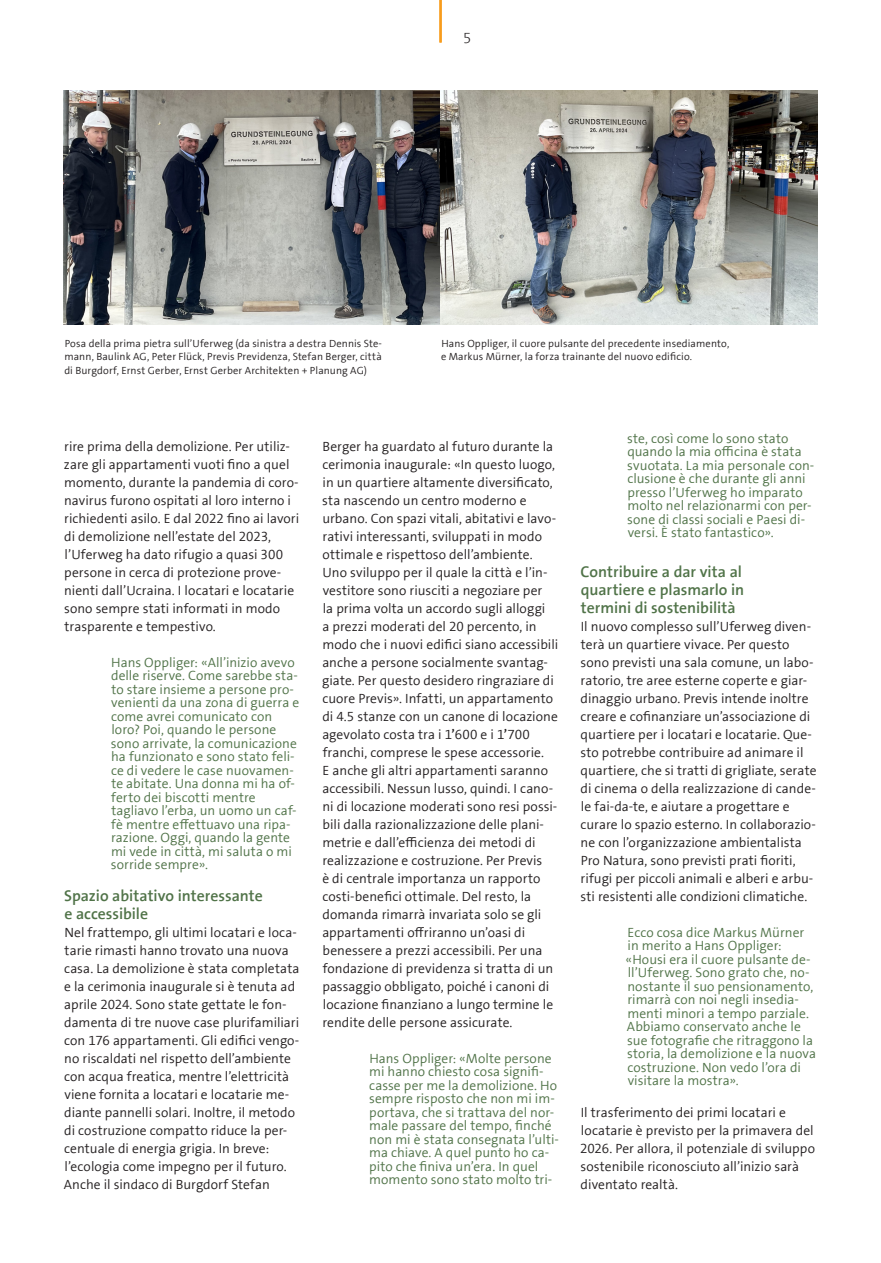
<style>
.page{position:relative;width:881px;height:1263px;background:#fff}
.page>*{position:absolute;margin:0;border:0;box-sizing:border-box;transform-origin:0 0}
._04_Zwischentitel_10_5pt{font:300 15.75px/18px "Previs The Sans";color:#507348}
.t1{font:300 15px "Previs The Sans";color:#231f20}
._06_Lauftext_9pt{font:300 13.5px/18px "Previs The Sans";letter-spacing:.005em;color:#231f20}
._09_Infotexte_7pt{font:300 13.5px/13.5px "Previs The Sans";letter-spacing:.005em;color:#507348}
._08_Bildlegende_ohne_Raster{font:300 10.5px/13.5px "Previs The Sans";letter-spacing:.01em;color:#231f20;text-align:justify}
.s1{font-style:inherit}
</style>
<div class="page">
<img style="left:64px;top:91px;width:752px;height:234px">
<hr style="left:439px;top:0;width:2px;height:43px;background:#f89c1c">
<p class="t1" style="left:463px;top:30px;width:10px">5</p>
<p class="_08_Bildlegende_ohne_Raster" style="left:64px;top:337px;width:319px">Posa della prima pietra sull’Uferweg (da sinistra a destra Dennis Ste&shy;mann, Baulink AG, Peter Flück, Previs Previdenza, Stefan Berger, città di Burgdorf, Ernst Gerber, Ernst Gerber Architekten + Planung AG)</p>
<p class="_08_Bildlegende_ohne_Raster" style="left:441px;top:337px;width:290px">Hans Oppliger, il cuore pulsante del precedente insediamento, e Markus Mürner, la forza trainante del nuovo edificio.</p>
<p class="_06_Lauftext_9pt" style="left:64px;top:438px;width:237px">rire prima della demolizione. Per utiliz&shy;zare gli appartamenti vuoti fino a quel momento, durante la pandemia di coro&shy;navirus furono ospitati al loro interno i richiedenti asilo. E dal 2022 fino ai lavori di demolizione nell’estate del 2023, l’Uferweg ha dato rifugio a quasi 300 persone in cerca di protezione prove&shy;nienti dall’Ucraina. I locatari e locatarie sono sempre stati informati in modo trasparente e tempestivo.</p>
<p class="_09_Infotexte_7pt" style="left:111px;top:656px;width:190px">Hans Oppliger: «All’inizio avevo delle riserve. Come sarebbe sta&shy;to stare insieme a persone pro&shy;venienti da una zona di guerra e come avrei comunicato con loro? Poi, quando le persone sono arrivate, la comunicazione ha funzionato e sono stato feli&shy;ce di vedere le case nuovamen&shy;te abitate. Una donna mi ha of&shy;ferto dei biscotti mentre tagliavo l’erba, un uomo un caf&shy;fè mentre effettuavo una ripa&shy;razione. Oggi, quando la gente mi vede in città, mi saluta o mi sorride sempre».</p>
<p class="_04_Zwischentitel_10_5pt" style="left:64px;top:887px;width:200px">Spazio abitativo interessante e accessibile</p>
<p class="_06_Lauftext_9pt" style="left:64px;top:924px;width:237px">Nel frattempo, gli ultimi locatari e loca&shy;tarie rimasti hanno trovato una nuova casa. La demolizione è stata completata e la cerimonia inaugurale si è tenuta ad aprile 2024. Sono state gettate le fon&shy;damenta di tre nuove case plurifamiliari con 176 appartamenti. Gli edifici vengo&shy;no riscaldati nel rispetto dell’ambiente con acqua freatica, mentre l’elettricità viene fornita a locatari e locatarie me&shy;diante pannelli solari. Inoltre, il metodo di costruzione compatto riduce la per&shy;centuale di energia grigia. In breve: l’ecologia come impegno per il futuro.<br>Anche il sindaco di Burgdorf Stefan</p>
<p class="_06_Lauftext_9pt" style="left:322px;top:438px;width:237px">Berger ha guardato al futuro durante la cerimonia inaugurale: «In questo luogo, in un quartiere altamente diversificato, sta nascendo un centro moderno e urbano. Con spazi vitali, abitativi e lavo&shy;rativi interessanti, sviluppati in modo ottimale e rispettoso dell’ambiente.<br>Uno sviluppo per il quale la città e l’in&shy;vestitore sono riusciti a negoziare per<br>la prima volta un accordo sugli alloggi<br>a prezzi moderati del 20 percento, in modo che i nuovi edifici siano accessibili anche a persone socialmente svantag&shy;giate. Per questo desidero ringraziare di cuore Previs». Infatti, un appartamento di 4.5 stanze con un canone di locazione agevolato costa tra i 1<span class="s1">’</span>600 e i 1<span class="s1">’</span>700 franchi, comprese le spese accessorie.<br>E anche gli altri appartamenti saranno accessibili. Nessun lusso, quindi. I cano&shy;ni di locazione moderati sono resi possi&shy;bili dalla razionalizzazione delle plani&shy;metrie e dall’efficienza dei metodi di realizzazione e costruzione. Per Previs<br>è di centrale importanza un rapporto costi-benefici ottimale. Del resto, la domanda rimarrà invariata solo se gli appartamenti offriranno un’oasi di benessere a prezzi accessibili. Per una fondazione di previdenza si tratta di un passaggio obbligato, poiché i canoni di locazione finanziano a lungo termine le rendite delle persone assicurate.</p>
<p class="_09_Infotexte_7pt" style="left:369px;top:1052px;width:191px">Hans Oppliger: «Molte persone mi hanno chiesto cosa signifi&shy;casse per me la demolizione. Ho sempre risposto che non mi im&shy;portava, che si trattava del nor&shy;male passare del tempo, finché non mi è stata consegnata l’ulti&shy;ma chiave. A quel punto ho ca&shy;pito che finiva un’era. In quel momento sono stato molto tri-</p>
<p class="_09_Infotexte_7pt" style="left:627px;top:432px;width:188px">ste, così come lo sono stato quando la mia officina è stata svuotata. La mia personale con&shy;clusione è che durante gli anni presso l’Uferweg ho imparato molto nel relazionarmi con per&shy;sone di classi sociali e Paesi di&shy;versi. È stato fantastico».</p>
<p class="_04_Zwischentitel_10_5pt" style="left:580px;top:563px;width:165px">Contribuire a dar vita al quartiere e plasmarlo in termini di sostenibilità</p>
<p class="_06_Lauftext_9pt" style="left:580px;top:618px;width:237px">Il nuovo complesso sull’Uferweg diven&shy;terà un quartiere vivace. Per questo sono previsti una sala comune, un labo&shy;ratorio, tre aree esterne coperte e giar&shy;dinaggio urbano. Previs intende inoltre creare e cofinanziare un’associazione di quartiere per i locatari e locatarie. Que&shy;sto potrebbe contribuire ad animare il quartiere, che si tratti di grigliate, serate di cinema o della realizzazione di cande&shy;le fai-da-te, e aiutare a progettare e curare lo spazio esterno. In collaborazio&shy;ne con l’organizzazione ambientalista Pro Natura, sono previsti prati fioriti, rifugi per piccoli animali e alberi e arbu&shy;sti resistenti alle condizioni climatiche.</p>
<p class="_09_Infotexte_7pt" style="left:625px;top:926px;width:192px">Ecco cosa dice Markus Mürner in merito a Hans Oppliger: «Housi era il cuore pulsante de&shy;ll’Uferweg. Sono grato che, no&shy;nostante il suo pensionamento, rimarrà con noi negli insedia&shy;menti minori a tempo parziale.<br>Abbiamo conservato anche le sue fotografie che ritraggono la storia, la demolizione e la nuova costruzione. Non vedo l’ora di visitare la mostra».</p>
<p class="_06_Lauftext_9pt" style="left:580px;top:1104px;width:236px">Il trasferimento dei primi locatari e locatarie è previsto per la primavera del 2026. Per allora, il potenziale di sviluppo sostenibile riconosciuto all’inizio sarà diventato realtà.</p>
</div>
